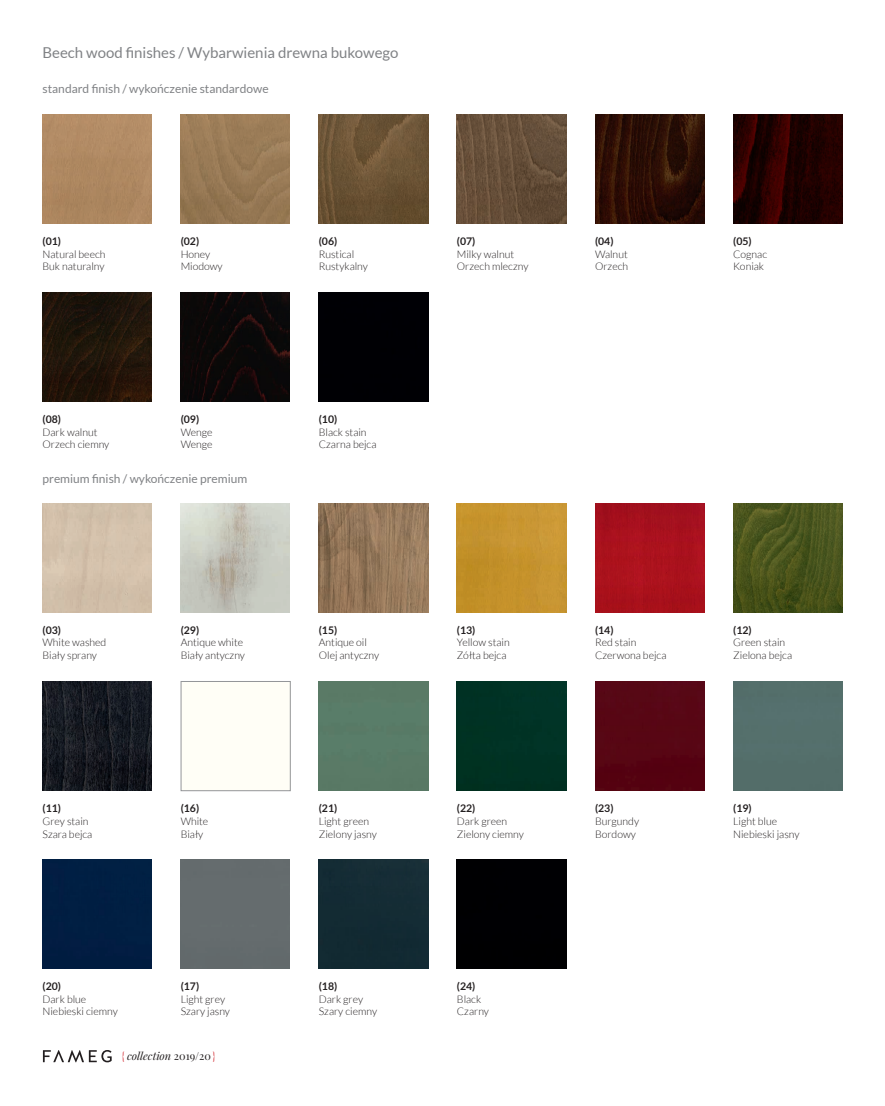
<style>
.page{position:relative;width:885px;height:1106px;background:#fff}
.page>*{position:absolute;margin:0;border:0;box-sizing:border-box;transform-origin:0 0}
.t1{font:15px "Lato";color:#808285}
.t2{font:12px "Lato";color:#808285}
.t3{font:italic 10.95px "Playfair Display";color:#231f20}
.t4{font:10.95px "Playfair Display";color:#231f20}
.t5{font:300 10.5px/12.6px "Lato";color:#231f20}
.t6{font:700 10.5px "Lato";color:#231f20}
.s1{font-style:normal;color:#d1232a}
.s2{color:#d1232a}
</style>
<div class="page">
<div style="left:43px;top:114px;width:109px;height:109px;background:#b08962"></div>
<img style="left:733px;top:114px;width:109px;height:109px">
<img style="left:733px;top:503px;width:109px;height:109px">
<img style="left:181px;top:114px;width:109px;height:109px">
<img style="left:181px;top:503px;width:109px;height:109px">
<img style="left:43px;top:292px;width:109px;height:109px">
<img style="left:43px;top:681px;width:109px;height:109px">
<div style="left:43px;top:859px;width:109px;height:109px;background:#001e43"></div>
<img style="left:319px;top:114px;width:109px;height:109px">
<img style="left:319px;top:503px;width:109px;height:109px">
<img style="left:181px;top:292px;width:109px;height:109px">
<div style="left:181px;top:681px;width:109px;height:110px;border:1px solid #939598"></div>
<div style="left:181px;top:859px;width:109px;height:109px;background:#656c6e"></div>
<img style="left:457px;top:114px;width:109px;height:109px">
<img style="left:457px;top:503px;width:109px;height:109px">
<div style="left:319px;top:292px;width:109px;height:109px;background:#000004"></div>
<div style="left:319px;top:681px;width:109px;height:109px;background:#597a66"></div>
<div style="left:319px;top:859px;width:109px;height:109px;background:#132b34"></div>
<div style="left:457px;top:681px;width:109px;height:109px;background:#003224"></div>
<div style="left:457px;top:859px;width:109px;height:109px;background:#000003"></div>
<div style="left:595px;top:681px;width:109px;height:109px;background:#570614"></div>
<div style="left:733px;top:681px;width:109px;height:109px;background:#546f6b"></div>
<img style="left:595px;top:114px;width:109px;height:109px">
<img style="left:595px;top:503px;width:109px;height:109px">
<svg style="left:43px;top:1050px;width:69px;height:12px"></svg>
<h1 class="t1" style="left:43px;top:44px;width:357px">Beech wood finishes / Wybarwienia drewna bukowego</h1>
<p class="t2" style="left:43px;top:82px;width:227px">standard finish / wykończenie standardowe</p>
<p class="t6" style="left:43px;top:235px;width:20px">(01)</p>
<p class="t5" style="left:43px;top:247px;width:64px">Natural beech<br>Buk naturalny</p>
<p class="t6" style="left:181px;top:235px;width:20px">(02)</p>
<p class="t5" style="left:181px;top:247px;width:43px">Honey<br>Miodowy</p>
<p class="t6" style="left:319px;top:235px;width:20px">(06)</p>
<p class="t5" style="left:319px;top:247px;width:51px">Rustical<br>Rustykalny</p>
<p class="t6" style="left:43px;top:413px;width:20px">(08)</p>
<p class="t5" style="left:43px;top:426px;width:68px">Dark walnut<br>Orzech ciemny</p>
<p class="t6" style="left:181px;top:413px;width:20px">(09)</p>
<p class="t5" style="left:181px;top:426px;width:33px">Wenge<br>Wenge</p>
<p class="t6" style="left:319px;top:413px;width:20px">(10)</p>
<p class="t5" style="left:319px;top:426px;width:59px">Black stain<br>Czarna bejca</p>
<p class="t2" style="left:43px;top:472px;width:206px">premium finish / wykończenie premium</p>
<p class="t6" style="left:43px;top:624px;width:20px">(03)</p>
<p class="t5" style="left:43px;top:636px;width:65px">White washed<br>Biały sprany</p>
<p class="t6" style="left:181px;top:624px;width:20px">(29)</p>
<p class="t5" style="left:181px;top:636px;width:66px">Antique white<br>Biały antyczny</p>
<p class="t6" style="left:319px;top:624px;width:20px">(15)</p>
<p class="t5" style="left:319px;top:636px;width:62px">Antique oil<br>Olej antyczny</p>
<p class="t6" style="left:43px;top:802px;width:20px">(11)</p>
<p class="t5" style="left:43px;top:815px;width:51px">Grey stain<br>Szara bejca</p>
<p class="t6" style="left:181px;top:802px;width:20px">(16)</p>
<p class="t5" style="left:181px;top:815px;width:29px">White<br>Biały</p>
<p class="t6" style="left:319px;top:802px;width:20px">(21)</p>
<p class="t5" style="left:319px;top:815px;width:60px">Light green<br>Zielony jasny</p>
<p class="t6" style="left:43px;top:980px;width:20px">(20)</p>
<p class="t5" style="left:43px;top:992px;width:77px">Dark blue<br>Niebieski ciemny</p>
<p class="t6" style="left:181px;top:980px;width:20px">(17)</p>
<p class="t5" style="left:181px;top:992px;width:51px">Light grey<br>Szary jasny</p>
<p class="t6" style="left:319px;top:980px;width:20px">(18)</p>
<p class="t5" style="left:319px;top:992px;width:60px">Dark grey<br>Szary ciemny</p>
<p class="t3" style="left:122px;top:1048px;width:94px"><span class="s1">{</span> collection<span class="s1">{</span> collection <span class="s1">}</span></p>
<p class="t4" style="left:174px;top:1049px;width:80px">2019/202019/20 <span class="s2">}</span></p>
<p class="t6" style="left:457px;top:235px;width:20px">(07)</p>
<p class="t5" style="left:457px;top:247px;width:73px">Milky walnut<br>Orzech mleczny</p>
<p class="t6" style="left:457px;top:624px;width:20px">(13)</p>
<p class="t5" style="left:457px;top:636px;width:54px">Yellow stain<br>Zółta bejca</p>
<p class="t6" style="left:457px;top:802px;width:20px">(22)</p>
<p class="t5" style="left:457px;top:815px;width:69px">Dark green<br>Zielony ciemny</p>
<p class="t6" style="left:457px;top:980px;width:20px">(24)</p>
<p class="t5" style="left:457px;top:992px;width:34px">Black<br>Czarny</p>
<p class="t6" style="left:595px;top:235px;width:20px">(04)</p>
<p class="t5" style="left:595px;top:247px;width:35px">Walnut<br>Orzech</p>
<p class="t6" style="left:595px;top:624px;width:20px">(14)</p>
<p class="t5" style="left:595px;top:636px;width:73px">Red stain<br>Czerwona bejca</p>
<p class="t6" style="left:595px;top:802px;width:20px">(23)</p>
<p class="t5" style="left:595px;top:815px;width:46px">Burgundy<br>Bordowy</p>
<p class="t6" style="left:733px;top:235px;width:20px">(05)</p>
<p class="t5" style="left:733px;top:247px;width:35px">Cognac<br>Koniak</p>
<p class="t6" style="left:733px;top:624px;width:20px">(12)</p>
<p class="t5" style="left:733px;top:636px;width:60px">Green stain<br>Zielona bejca</p>
<p class="t6" style="left:733px;top:802px;width:20px">(19)</p>
<p class="t5" style="left:733px;top:815px;width:68px">Light blue<br>Niebieski jasny</p>
</div>
